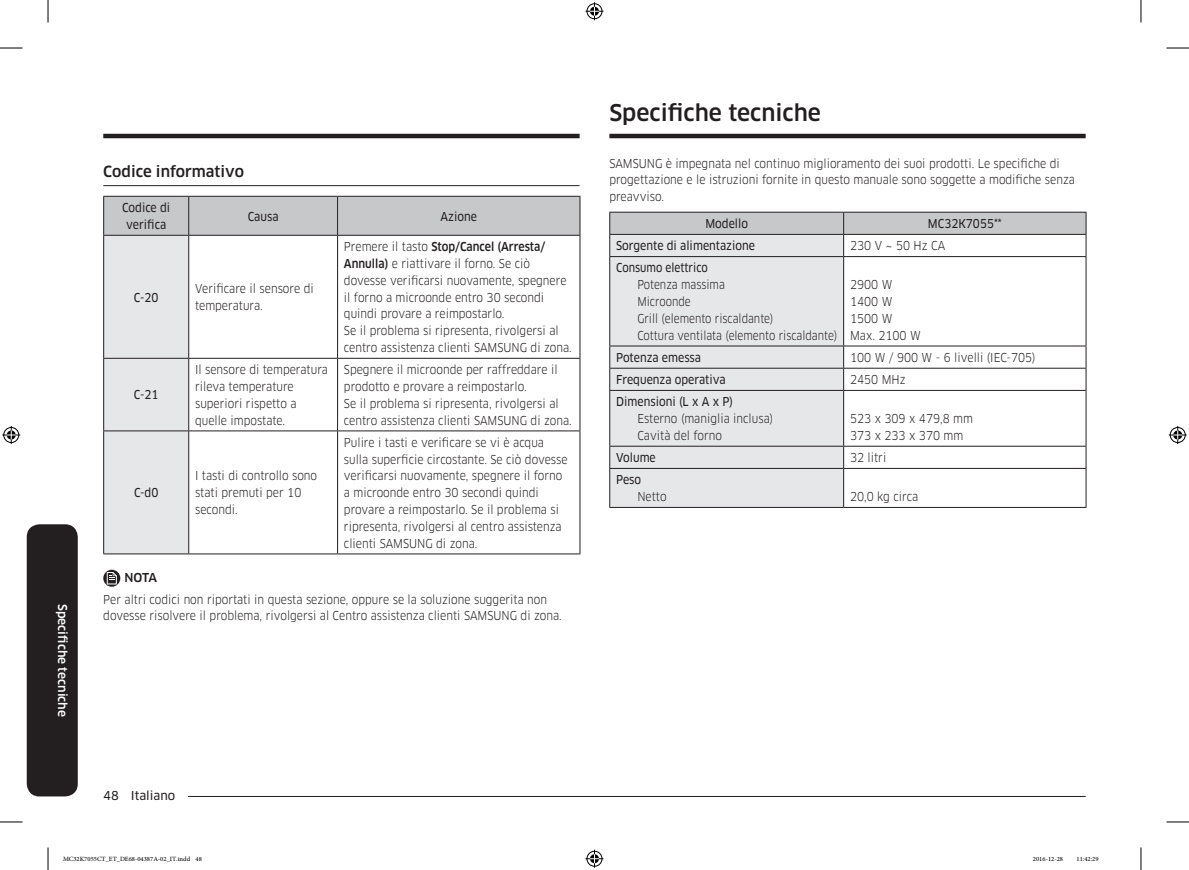
<style>
.page{position:relative;width:1189px;height:870px;background:#fff}
.page>*{position:absolute;margin:0;border:0;box-sizing:border-box;transform-origin:0 0}
.t1{font:500 22.5px "Samsung Clan Pro";color:#231f20}
.t2{font:500 15px "Samsung Clan Pro";color:#231f20}
.t3{font:12px/16.8px "Samsung Clan Pro";color:#231f20;scale:.9 1}
.t4{font:12px/16.8px "Samsung Clan Pro News";color:#231f20;text-align:center;scale:.9 1}
.t5{font:12px/16.8px "Samsung Clan Pro";color:#231f20;scale:.86 1}
.t6{font:500 12px "Samsung Clan Pro";color:#fff}
.t7{font:12px "Samsung Clan Pro News";color:#231f20;scale:.86 1}
.t8{font:12px "Samsung Clan Pro News";color:#231f20}
.t9{font:500 12px "Samsung Clan Pro";color:#231f20}
.t10{font:9px "Adobe Arabic";color:#000}
.s1{font-weight:500}
</style>
<div class="page">
<hr style="left:150px;top:796px;width:935px;height:1px;background:#231f20">
<div style="left:103px;top:787px;width:85px;height:15px;background:#fff"></div>
<div style="left:27px;top:524px;width:51px;height:272px;background:#231f20;border-radius:13px"></div>
<hr style="left:103px;top:134px;width:477px;height:4px;background:#231f20">
<hr style="left:609px;top:134px;width:476px;height:4px;background:#231f20">
<div style="left:610px;top:257px;width:233px;height:250px;background:#e6e7e9"></div>
<svg style="left:609px;top:212px;width:477px;height:44px"></svg>
<hr style="left:609px;top:256px;width:235px;height:1px;background:#231f20">
<hr style="left:609px;top:257px;width:1px;height:89px;background:#231f20">
<hr style="left:844px;top:256px;width:242px;height:1px;background:#231f20">
<hr style="left:843px;top:257px;width:1px;height:89px;background:#231f20">
<hr style="left:1085px;top:257px;width:1px;height:89px;background:#231f20">
<hr style="left:609px;top:346px;width:235px;height:1px;background:#231f20">
<hr style="left:844px;top:346px;width:242px;height:1px;background:#231f20">
<hr style="left:609px;top:368px;width:235px;height:1px;background:#231f20">
<svg style="left:609px;top:346px;width:1px;height:44px"></svg>
<hr style="left:844px;top:368px;width:242px;height:1px;background:#231f20">
<svg style="left:843px;top:346px;width:1px;height:44px"></svg>
<svg style="left:1085px;top:346px;width:1px;height:44px"></svg>
<hr style="left:609px;top:390px;width:235px;height:1px;background:#231f20">
<hr style="left:609px;top:391px;width:1px;height:55px;background:#231f20">
<hr style="left:844px;top:390px;width:242px;height:1px;background:#231f20">
<hr style="left:843px;top:391px;width:1px;height:55px;background:#231f20">
<hr style="left:1085px;top:391px;width:1px;height:55px;background:#231f20">
<hr style="left:609px;top:446px;width:235px;height:1px;background:#231f20">
<svg style="left:609px;top:447px;width:1px;height:21px"></svg>
<hr style="left:844px;top:446px;width:242px;height:1px;background:#231f20">
<svg style="left:843px;top:447px;width:1px;height:21px"></svg>
<svg style="left:1085px;top:447px;width:1px;height:21px"></svg>
<hr style="left:609px;top:468px;width:235px;height:1px;background:#231f20">
<hr style="left:609px;top:469px;width:1px;height:38px;background:#231f20">
<hr style="left:844px;top:468px;width:242px;height:1px;background:#231f20">
<hr style="left:843px;top:469px;width:1px;height:38px;background:#231f20">
<hr style="left:1085px;top:469px;width:1px;height:38px;background:#231f20">
<hr style="left:609px;top:507px;width:235px;height:1px;background:#231f20">
<hr style="left:844px;top:507px;width:242px;height:1px;background:#231f20">
<hr style="left:103px;top:185px;width:477px;height:1px;background:#231f20">
<svg style="left:104px;top:197px;width:476px;height:356px"></svg>
<hr style="left:103px;top:196px;width:86px;height:1px;background:#231f20">
<hr style="left:103px;top:197px;width:1px;height:38px;background:#231f20">
<hr style="left:189px;top:196px;width:149px;height:1px;background:#231f20">
<hr style="left:188px;top:197px;width:1px;height:38px;background:#231f20">
<hr style="left:338px;top:196px;width:242px;height:1px;background:#231f20">
<hr style="left:337px;top:197px;width:1px;height:38px;background:#231f20">
<hr style="left:580px;top:197px;width:1px;height:38px;background:#231f20">
<hr style="left:103px;top:235px;width:86px;height:1px;background:#231f20">
<hr style="left:103px;top:236px;width:1px;height:122px;background:#231f20">
<hr style="left:189px;top:235px;width:149px;height:1px;background:#231f20">
<hr style="left:188px;top:236px;width:1px;height:122px;background:#231f20">
<hr style="left:338px;top:235px;width:242px;height:1px;background:#231f20">
<hr style="left:337px;top:236px;width:1px;height:122px;background:#231f20">
<hr style="left:580px;top:236px;width:1px;height:122px;background:#231f20">
<hr style="left:103px;top:358px;width:86px;height:1px;background:#231f20">
<hr style="left:103px;top:359px;width:1px;height:71px;background:#231f20">
<hr style="left:189px;top:358px;width:149px;height:1px;background:#231f20">
<hr style="left:188px;top:359px;width:1px;height:71px;background:#231f20">
<hr style="left:338px;top:358px;width:242px;height:1px;background:#231f20">
<hr style="left:337px;top:359px;width:1px;height:71px;background:#231f20">
<hr style="left:580px;top:359px;width:1px;height:71px;background:#231f20">
<hr style="left:103px;top:430px;width:86px;height:1px;background:#231f20">
<hr style="left:103px;top:431px;width:1px;height:122px;background:#231f20">
<hr style="left:189px;top:430px;width:149px;height:1px;background:#231f20">
<hr style="left:188px;top:431px;width:1px;height:122px;background:#231f20">
<hr style="left:338px;top:430px;width:242px;height:1px;background:#231f20">
<hr style="left:337px;top:431px;width:1px;height:122px;background:#231f20">
<hr style="left:580px;top:431px;width:1px;height:122px;background:#231f20">
<hr style="left:103px;top:553px;width:86px;height:1px;background:#231f20">
<hr style="left:189px;top:553px;width:149px;height:1px;background:#231f20">
<hr style="left:338px;top:553px;width:242px;height:1px;background:#231f20">
<svg style="left:103px;top:570px;width:17px;height:17px"></svg>
<svg style="left:107px;top:572px;width:10px;height:12px"></svg>
<svg style="left:0;top:48px;width:22px;height:1px"></svg>
<svg style="left:1166px;top:48px;width:23px;height:1px"></svg>
<svg style="left:0;top:822px;width:22px;height:1px"></svg>
<svg style="left:1166px;top:822px;width:23px;height:1px"></svg>
<svg style="left:48px;top:0;width:1px;height:22px"></svg>
<svg style="left:48px;top:847px;width:1px;height:23px"></svg>
<svg style="left:1141px;top:0;width:1px;height:22px"></svg>
<svg style="left:1141px;top:847px;width:1px;height:23px"></svg>
<svg style="left:585px;top:2px;width:18px;height:18px"></svg>
<svg style="left:585px;top:850px;width:18px;height:18px"></svg>
<svg style="left:2px;top:426px;width:18px;height:18px"></svg>
<svg style="left:1169px;top:426px;width:18px;height:18px"></svg>
<p class="t6" style="left:70px;top:604px;width:114px;rotate:90deg">Specifichetecnich</p>
<p class="t2" style="left:103px;top:162px;width:142px">Codice informativo</p>
<p class="t4" style="left:122px;top:199px;width:55px">Codice di verifica</p>
<p class="t4" style="left:248px;top:208px;width:36px">Causa</p>
<p class="t4" style="left:440px;top:208px;width:42px">Azione</p>
<p class="t4" style="left:134px;top:289px;width:29px">C-20</p>
<p class="t3" style="left:195px;top:280px;width:133px">Verificare il sensore di temperatura.</p>
<p class="t3" style="left:344px;top:238px;width:255px">Premere il tasto <span class="s1">Stop/Cancel (Arresta/ Annulla)</span> e riattivare il forno. Se ciò dovesse verificarsi nuovamente, spegnere il forno a microonde entro 30 secondi quindi provare a reimpostarlo.<br>Se il problema si ripresenta, rivolgersi al centro assistenza clienti SAMSUNG di zona.</p>
<p class="t4" style="left:134px;top:387px;width:29px">C-21</p>
<p class="t4" style="left:134px;top:484px;width:29px">C-d0</p>
<p class="t3" style="left:195px;top:361px;width:149px">Il sensore di temperatura rileva temperature superiori rispetto a quelle impostate.</p>
<p class="t3" style="left:344px;top:361px;width:255px">Spegnere il microonde per raffreddare il prodotto e provare a reimpostarlo.<br>Se il problema si ripresenta, rivolgersi al centro assistenza clienti SAMSUNG di zona.</p>
<p class="t3" style="left:195px;top:467px;width:137px">I tasti di controllo sono stati premuti per 10 secondi.</p>
<p class="t3" style="left:344px;top:434px;width:250px">Pulire i tasti e verificare se vi è acqua sulla superficie circostante. Se ciò dovesse verificarsi nuovamente, spegnere il forno a microonde entro 30 secondi quindi provare a reimpostarlo. Se il problema si ripresenta, rivolgersi al centro assistenza clienti SAMSUNG di zona.</p>
<p class="t9" style="left:125px;top:571px;width:34px">NOTA</p>
<p class="t3" style="left:103px;top:591px;width:511px">Per altri codici non riportati in questa sezione, oppure se la soluzione suggerita non dovesse risolvere il problema, rivolgersi al Centro assistenza clienti SAMSUNG di zona.</p>
<p class="t8" style="left:103px;top:788px;width:73px">48 Italiano</p>
<h1 class="t1" style="left:609px;top:100px;width:213px">Specifiche tecniche</h1>
<p class="t3" style="left:609px;top:155px;width:519px">SAMSUNG è impegnata nel continuo miglioramento dei suoi prodotti. Le specifiche di progettazione e le istruzioni fornite in questo manuale sono soggette a modifiche senza preavviso.</p>
<p class="t4" style="left:705px;top:215px;width:49px">Modello</p>
<p class="t4" style="left:928px;top:215px;width:84px">MC32K7055**</p>
<p class="t4" style="left:616px;top:237px;width:156px">Sorgente di alimentazione</p>
<p class="t3" style="left:850px;top:237px;width:107px">230 V ~ 50 Hz CA</p>
<p class="t7" style="left:616px;top:261px;width:108px">Consumo elettrico</p>
<p class="t5" style="left:637px;top:276px;width:234px">Potenza massima<br>Microonde<br>Grill (elemento riscaldante)<br>Cottura ventilata (elemento riscaldante)</p>
<p class="t3" style="left:850px;top:276px;width:80px">2900 W<br>1400 W<br>1500 W<br>Max. 2100 W</p>
<p class="t4" style="left:616px;top:349px;width:96px">Potenza emessa</p>
<p class="t3" style="left:850px;top:349px;width:208px">100 W / 900 W - 6 livelli (IEC-705)</p>
<p class="t4" style="left:616px;top:371px;width:123px">Frequenza operativa</p>
<p class="t3" style="left:850px;top:371px;width:63px">2450 MHz</p>
<p class="t4" style="left:616px;top:393px;width:131px">Dimensioni (L x A x P)</p>
<p class="t3" style="left:637px;top:410px;width:152px">Esterno (maniglia inclusa)<br>Cavità del forno</p>
<p class="t3" style="left:850px;top:410px;width:138px">523 x 309 x 479,8 mm<br>373 x 233 x 370 mm</p>
<p class="t4" style="left:616px;top:449px;width:46px">Volume</p>
<p class="t3" style="left:850px;top:449px;width:42px">32 litri</p>
<p class="t4" style="left:616px;top:471px;width:29px">Peso</p>
<p class="t3" style="left:637px;top:488px;width:34px">Netto</p>
<p class="t3" style="left:850px;top:488px;width:77px">20,0 kg circa</p>
<p class="t10" style="left:63px;top:853px;width:140px">MC32K7055CT_ET_DE68-04387A-02_IT.indd 48</p>
<p class="t10" style="left:1033px;top:853px;width:32px">2016-12-28</p>
<p class="t10" style="left:1076px;top:853px;width:24px">11:42:29</p>
</div>
